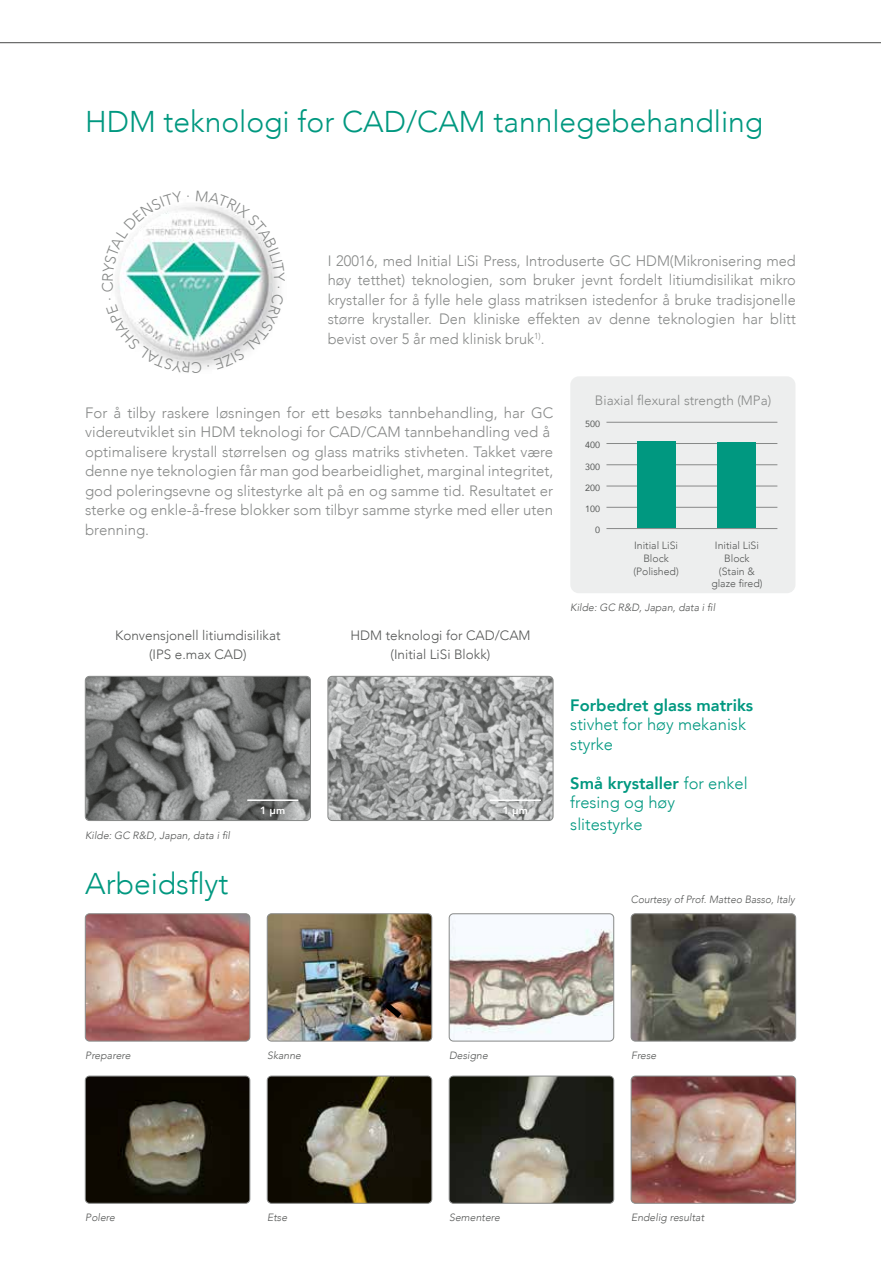
<style>
.page{position:relative;width:881px;height:1263px;background:#fff}
.page>*{position:absolute;margin:0;border:0;box-sizing:border-box;transform-origin:0 0}
.t1{font:300 30px "Avenir";color:#009880}
.t2{font:300 16.5px/19.5px "Avenir";color:#009880}
.t3{font:800 16.5px "Avenir";color:#009880}
.t4{font:300 15px/19.5px "Avenir";color:#878988;text-align:justify}
.t5{font:300 13.5px/19.5px "Avenir";color:#555756;text-align:center}
.t6{font:300 13.5px "Avenir";color:#878988}
.t7{font:italic 300 10.5px "Avenir";color:#555756}
.t8{font:300 10.5px/12.8px "Avenir";color:#555756;text-align:center}
.t9{font:800 10.5px "Avenir";color:#fff}
.t10{font:9px "Avenir";color:#555756}
.s1{font-weight:800}
</style>
<div class="page">
<hr style="left:0;top:42px;width:880px;height:1px;background:#474847">
<img style="left:85px;top:1076px;width:165px;height:127px">
<div style="left:85px;top:1076px;width:165px;height:127px;border:1px solid #878988;border-radius:4px"></div>
<img style="left:85px;top:915px;width:165px;height:126px">
<div style="left:85px;top:913px;width:165px;height:128px;border:1px solid #878988;border-radius:4px"></div>
<img style="left:267px;top:1076px;width:164px;height:127px">
<div style="left:267px;top:1076px;width:165px;height:127px;border:1px solid #878988;border-radius:4px"></div>
<img style="left:267px;top:915px;width:164px;height:126px">
<div style="left:267px;top:913px;width:165px;height:128px;border:1px solid #878988;border-radius:4px"></div>
<img style="left:449px;top:1076px;width:164px;height:127px">
<div style="left:449px;top:1076px;width:164px;height:127px;border:1px solid #878988;border-radius:4px"></div>
<img style="left:449px;top:914px;width:164px;height:127px">
<div style="left:449px;top:913px;width:164px;height:128px;border:1px solid #878988;border-radius:4px"></div>
<img style="left:632px;top:1076px;width:163px;height:127px">
<div style="left:630px;top:1076px;width:165px;height:127px;border:1px solid #878988;border-radius:4px"></div>
<img style="left:632px;top:914px;width:163px;height:127px">
<div style="left:630px;top:913px;width:165px;height:128px;border:1px solid #878988;border-radius:4px"></div>
<img style="left:85px;top:676px;width:225px;height:144px">
<div style="left:85px;top:676px;width:225px;height:145px;border:1px solid #878988;border-radius:4px"></div>
<img style="left:329px;top:676px;width:223px;height:143px">
<div style="left:327px;top:676px;width:226px;height:145px;border:1px solid #878988;border-radius:4px"></div>
<img style="left:117px;top:205px;width:163px;height:164px">
<hr style="left:247px;top:799px;width:51px;height:2px;background:#fff">
<hr style="left:489px;top:799px;width:51px;height:2px;background:#fff">
<svg style="left:385px;top:1003px;width:16px;height:15px"></svg>
<div style="left:570px;top:376px;width:225px;height:217px;background:#edeeee;border-radius:9px"></div>
<hr style="left:606px;top:422px;width:171px;height:1px;background:#878988">
<hr style="left:606px;top:443px;width:171px;height:1px;background:#878988">
<hr style="left:606px;top:464px;width:171px;height:1px;background:#878988">
<hr style="left:606px;top:486px;width:171px;height:1px;background:#878988">
<hr style="left:606px;top:507px;width:171px;height:1px;background:#878988">
<hr style="left:606px;top:528px;width:171px;height:1px;background:#878988">
<div style="left:636px;top:442px;width:39px;height:86px;background:#009880"></div>
<div style="left:717px;top:443px;width:38px;height:85px;background:#009880"></div>
<svg style="left:196px;top:205px;width:84px;height:83px"></svg>
<svg style="left:207px;top:294px;width:73px;height:75px"></svg>
<svg style="left:117px;top:298px;width:84px;height:71px"></svg>
<svg style="left:116px;top:205px;width:73px;height:87px"></svg>
<h1 class="t1" style="left:85px;top:104px;width:679px">HDM teknologi for CAD/CAM tannlegebehandling</h1>
<p class="t4" style="left:327px;top:251px;width:469px">I 20016, med Initial LiSi Press, Introduserte GC HDM(Mikronisering med høy tetthet) teknologien, som bruker jevnt fordelt litiumdisilikat mikro krystaller for å fylle hele glass matriksen istedenfor å bruke tradisjonelle større krystaller. Den kliniske effekten av denne teknologien har blitt bevist over 5 år med klinisk bruk<sup>1)</sup>.</p>
<p class="t4" style="left:85px;top:403px;width:469px;text-align:left">For å tilby raskere løsningen for ett besøks tannbehandling, har GC videreutviklet sin HDM teknologi for CAD/CAM tannbehandling ved å optimalisere krystall størrelsen og glass matriks stivheten. Takket være denne nye teknologien får man god bearbeidlighet, marginal integritet, god poleringsevne og slitestyrke alt på en og samme tid. Resultatet er sterke og enkle-å-frese blokker som tilbyr samme styrke med eller uten brenning.</p>
<p class="t5" style="left:115px;top:625px;width:167px">Konvensjonell litiumdisilikat (IPS e.max CAD)</p>
<p class="t5" style="left:350px;top:625px;width:182px">HDM teknologi for CAD/CAM (Initial LiSi Blokk)</p>
<p class="t7" style="left:85px;top:829px;width:146px">Kilde: GC R&amp;D, Japan, data i fil</p>
<h1 class="t1" style="left:85px;top:865px;width:145px">Arbeidsflyt</h1>
<p class="t9" style="left:260px;top:802px;width:27px">1 μm</p>
<p class="t9" style="left:502px;top:802px;width:27px">1 μm</p>
<p class="t6" style="left:594px;top:392px;width:178px">Biaxial flexural strength (MPa)</p>
<p class="t10" style="left:585px;top:417px;width:17px">500</p>
<p class="t10" style="left:585px;top:438px;width:17px">400</p>
<p class="t10" style="left:585px;top:459px;width:17px">300</p>
<p class="t10" style="left:585px;top:480px;width:17px">200</p>
<p class="t10" style="left:585px;top:502px;width:17px">100</p>
<p class="t10" style="left:595px;top:523px;width:7px">0</p>
<p class="t8" style="left:633px;top:539px;width:47px">Initial LiSi<br>Block (Polished)</p>
<p class="t8" style="left:711px;top:539px;width:53px">Initial LiSi<br>Block (Stain &amp; glaze fired)</p>
<p class="t7" style="left:570px;top:601px;width:146px">Kilde: GC R&amp;D, Japan, data i fil</p>
<p class="t3" style="left:570px;top:692px;width:184px">Forbedret glass matriks</p>
<p class="t2" style="left:570px;top:715px;width:177px">stivhet for høy mekanisk styrke</p>
<p class="t2" style="left:570px;top:773px;width:179px"><span class="s1">Små krystaller</span> for enkel fresing og høy</p>
<p class="t2" style="left:570px;top:814px;width:74px">slitestyrke</p>
<p class="t7" style="left:630px;top:893px;width:165px">Courtesy of Prof. Matteo Basso, Italy</p>
<p class="t7" style="left:85px;top:1049px;width:47px">Preparere</p>
<p class="t7" style="left:267px;top:1049px;width:35px">Skanne</p>
<p class="t7" style="left:449px;top:1049px;width:40px">Designe</p>
<p class="t7" style="left:631px;top:1049px;width:27px">Frese</p>
<p class="t7" style="left:85px;top:1211px;width:31px">Polere</p>
<p class="t7" style="left:267px;top:1211px;width:22px">Etse</p>
<p class="t7" style="left:449px;top:1211px;width:52px">Sementere</p>
<p class="t7" style="left:631px;top:1211px;width:74px">Endelig resultat</p>
</div>
